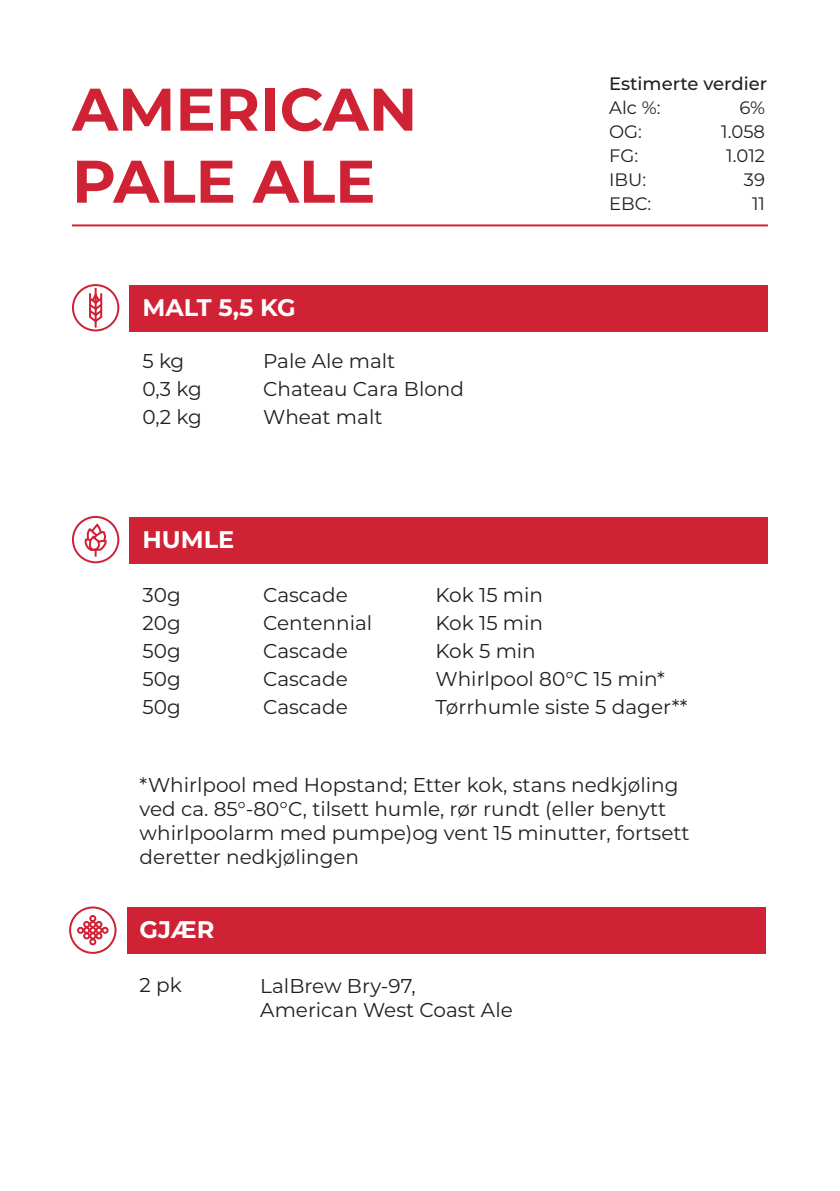
<style>
.page{position:relative;width:840px;height:1191px;background:#fff}
.page>*{position:absolute;margin:0;border:0;box-sizing:border-box;transform-origin:0 0}
.t1{font:700 60px/72px "Montserrat";color:#d02235}
.t2{font:700 24px "Montserrat";color:#fff}
.t3{font:20px "Montserrat";color:#231f20}
.t4{font:18px "Montserrat";color:#231f20}
.t5{font:500 18px "Montserrat";color:#231f20}
</style>
<div class="page">
<div style="left:72px;top:284px;width:47px;height:47px;border:2px solid #d02235;border-radius:50%"></div>
<svg style="left:87px;top:286px;width:17px;height:43px"></svg>
<div style="left:72px;top:516px;width:47px;height:47px;border:2px solid #d02235;border-radius:50%"></div>
<svg style="left:84px;top:525px;width:25px;height:33px"></svg>
<div style="left:69px;top:906px;width:47px;height:48px;border:2px solid #d02235;border-radius:50%"></div>
<div style="left:77px;top:926px;width:7px;height:8px;border:2px solid #d02235;border-radius:50%"></div>
<div style="left:89px;top:926px;width:7px;height:8px;border:2px solid #d02235;border-radius:50%"></div>
<div style="left:89px;top:932px;width:7px;height:7px;border:2px solid #d02235;border-radius:50%"></div>
<div style="left:89px;top:938px;width:7px;height:7px;border:2px solid #d02235;border-radius:50%"></div>
<div style="left:89px;top:921px;width:7px;height:7px;border:2px solid #d02235;border-radius:50%"></div>
<div style="left:89px;top:915px;width:7px;height:7px;border:2px solid #d02235;border-radius:50%"></div>
<div style="left:101px;top:926px;width:7px;height:8px;border:2px solid #d02235;border-radius:50%"></div>
<div style="left:83px;top:926px;width:7px;height:8px;border:2px solid #d02235;border-radius:50%"></div>
<div style="left:83px;top:932px;width:7px;height:7px;border:2px solid #d02235;border-radius:50%"></div>
<div style="left:83px;top:921px;width:7px;height:7px;border:2px solid #d02235;border-radius:50%"></div>
<div style="left:95px;top:926px;width:7px;height:8px;border:2px solid #d02235;border-radius:50%"></div>
<div style="left:95px;top:932px;width:7px;height:7px;border:2px solid #d02235;border-radius:50%"></div>
<div style="left:95px;top:921px;width:7px;height:7px;border:2px solid #d02235;border-radius:50%"></div>
<div style="left:130px;top:285px;width:637px;height:46px;background:#d02235"></div>
<div style="left:130px;top:517px;width:637px;height:46px;background:#d02235"></div>
<div style="left:127px;top:907px;width:637px;height:47px;background:#d02235"></div>
<hr style="left:72px;top:224px;width:695px;height:2px;background:#d02235">
<p class="t1" style="left:72px;top:70px;width:346px">AMERICAN<br>PALE ALE</p>
<p class="t2" style="left:142px;top:290px;width:155px">MALT 5,5 KG</p>
<p class="t3" style="left:142px;top:347px;width:43px">5 kg</p>
<p class="t3" style="left:142px;top:375px;width:61px">0,3 kg</p>
<p class="t3" style="left:142px;top:403px;width:61px">0,2 kg</p>
<p class="t3" style="left:263px;top:347px;width:134px">Pale Ale malt</p>
<p class="t3" style="left:263px;top:375px;width:202px">Chateau Cara Blond</p>
<p class="t3" style="left:263px;top:403px;width:121px">Wheat malt</p>
<p class="t2" style="left:142px;top:522px;width:93px">HUMLE</p>
<p class="t5" style="left:608px;top:71px;width:159px">Estimerte verdier</p>
<p class="t4" style="left:608px;top:95px;width:53px">Alc %:</p>
<p class="t4" style="left:608px;top:119px;width:34px">OG:</p>
<p class="t4" style="left:608px;top:143px;width:30px">FG:</p>
<p class="t4" style="left:608px;top:167px;width:39px">IBU:</p>
<p class="t4" style="left:608px;top:191px;width:44px">EBC:</p>
<p class="t4" style="left:739px;top:95px;width:27px">6%</p>
<p class="t4" style="left:721px;top:119px;width:45px">1.058</p>
<p class="t4" style="left:726px;top:143px;width:40px">1.012</p>
<p class="t4" style="left:743px;top:167px;width:23px">39</p>
<p class="t4" style="left:751px;top:191px;width:14px">11</p>
<p class="t3" style="left:142px;top:581px;width:40px">30g</p>
<p class="t3" style="left:142px;top:609px;width:40px">20g</p>
<p class="t3" style="left:142px;top:637px;width:40px">50g</p>
<p class="t3" style="left:142px;top:665px;width:40px">50g</p>
<p class="t3" style="left:142px;top:693px;width:40px">50g</p>
<p class="t3" style="left:263px;top:581px;width:86px">Cascade</p>
<p class="t3" style="left:263px;top:609px;width:110px">Centennial</p>
<p class="t3" style="left:263px;top:637px;width:86px">Cascade</p>
<p class="t3" style="left:263px;top:665px;width:86px">Cascade</p>
<p class="t3" style="left:263px;top:693px;width:86px">Cascade</p>
<p class="t3" style="left:435px;top:581px;width:109px">Kok 15 min</p>
<p class="t3" style="left:435px;top:609px;width:109px">Kok 15 min</p>
<p class="t3" style="left:435px;top:637px;width:102px">Kok 5 min</p>
<p class="t3" style="left:435px;top:665px;width:230px">Whirlpool 80°C 15 min*</p>
<p class="t3" style="left:435px;top:693px;width:253px">Tørrhumle siste 5 dager**</p>
<p class="t3" style="left:139px;top:770px;width:540px">*Whirlpool med Hopstand; Etter kok, stans nedkjøling</p>
<p class="t3" style="left:139px;top:794px;width:528px">ved ca. 85°-80°C, tilsett humle, rør rundt (eller benytt</p>
<p class="t3" style="left:139px;top:818px;width:551px">whirlpoolarm med pumpe)og vent 15 minutter, fortsett</p>
<p class="t3" style="left:139px;top:842px;width:221px">deretter nedkjølingen</p>
<p class="t2" style="left:139px;top:912px;width:76px">GJÆR</p>
<p class="t3" style="left:139px;top:970px;width:44px">2 pk</p>
<p class="t3" style="left:260px;top:972px;width:157px">LalBrew Bry-97,</p>
<p class="t3" style="left:260px;top:996px;width:254px">American West Coast Ale</p>
</div>
